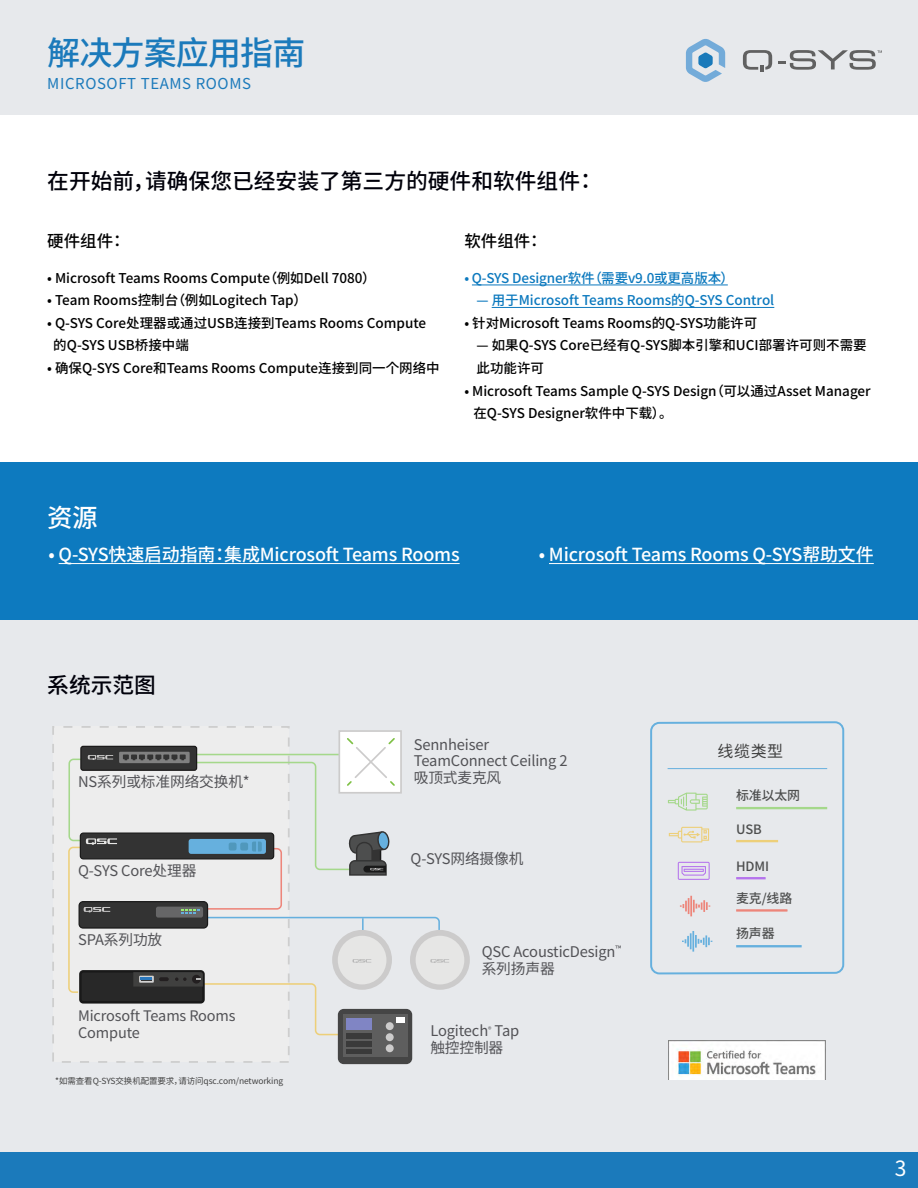
<style>
.page{position:relative;width:918px;height:1188px;background:#fff}
.page>*{position:absolute;margin:0;border:0;box-sizing:border-box;transform-origin:0 0}
.t1{font:500 33px "Noto Sans CJ Kjp";letter-spacing:-.025em;color:#1b7abb}
.t2{font:500 25.5px "Noto Sans CJ Kjp";color:#fff}
.t3{font:500 21.75px "Noto Sans CJ Kjp";color:#00000a}
.t4{font:21px "Noto Sans CJ Kjp";color:#fff}
.t5{font:500 18px "Noto Sans CJ Kjp";letter-spacing:-.01em;color:#fff}
.t6{font:500 16.5px "Noto Sans CJ Kjp";color:#000}
.t7{font:16.5px "Noto Sans CJ Kjp";color:#414141}
.t8{font:15.9px "Noto Sans CJ Kjp";color:#414141}
.t9{font:15px "Noto Sans CJ Kjp";letter-spacing:.04em;color:#1b7abb}
.t10{font:14.7px/17px "Noto Sans CJ Kjp";letter-spacing:-.01em;color:#525256}
.t11{font:14.55px/17px "Noto Sans CJ Kjp";letter-spacing:-.01em;color:#525256}
.t12{font:14.25px/16.5px "Noto Sans CJ Kjp";letter-spacing:-.01em;color:#525256}
.t13{font:14.1px "Noto Sans CJ Kjp";letter-spacing:-.01em;color:#525256}
.t14{font:500 13.5px/22.5px "Noto Sans CJ Kjp";color:#000}
.t15{font:500 13.5px "Noto Sans CJ Kjp";letter-spacing:-.01em;color:#0c79be}
.t16{font:500 13.35px "Noto Sans CJ Kjp";letter-spacing:-.01em;color:#4d4e4e}
.t17{font:500 12.9px "Noto Sans CJ Kjp";letter-spacing:-.01em;color:#4d4e4e}
.t18{font:8.4px "Noto Sans CJ Kjp";letter-spacing:-.01em;color:#414141}
</style>
<div class="page">
<div style="left:0;top:0;width:918px;height:114px;background:#e7e9ec"></div>
<div style="left:0;top:1151px;width:918px;height:37px;background:#1b7abb"></div>
<svg style="left:686px;top:39px;width:39px;height:43px"></svg>
<svg style="left:743px;top:50px;width:29px;height:22px"></svg>
<svg style="left:778px;top:50px;width:104px;height:20px"></svg>
<div style="left:0;top:620px;width:918px;height:531px;background:#e7e9ec"></div>
<div style="left:0;top:462px;width:918px;height:158px;background:#0d7abf"></div>
<div style="left:53px;top:727px;width:236px;height:335px;background:#ededed"></div>
<div style="left:52px;top:726px;width:238px;height:337px;border:2px dashed #cecece"></div>
<div style="left:339px;top:731px;width:62px;height:62px;background:#fff"></div>
<div style="left:338px;top:730px;width:64px;height:64px;border:2px solid #cccbcb"></div>
<div style="left:80px;top:833px;width:194px;height:26px;background:#333;border-radius:3px"></div>
<div style="left:410px;top:930px;width:60px;height:60px;background:#cccbcb;border-radius:50%"></div>
<div style="left:416px;top:936px;width:48px;height:48px;background:#e6e6e5;border-radius:50%"></div>
<svg style="left:430px;top:959px;width:19px;height:4px"></svg>
<div style="left:332px;top:930px;width:60px;height:60px;background:#cccbcb;border-radius:50%"></div>
<div style="left:338px;top:936px;width:48px;height:48px;background:#e6e6e5;border-radius:50%"></div>
<svg style="left:353px;top:959px;width:18px;height:4px"></svg>
<div style="left:338px;top:1009px;width:74px;height:55px;background:#454545;border-radius:6px"></div>
<div style="left:343px;top:1014px;width:64px;height:42px;background:#5e5e5e"></div>
<div style="left:346px;top:1018px;width:26px;height:12px;background:#8085c4"></div>
<div style="left:346px;top:1033px;width:26px;height:6px;background:#3a3a3a"></div>
<div style="left:346px;top:1041px;width:26px;height:6px;background:#3a3a3a"></div>
<hr style="left:346px;top:1049px;width:26px;height:4px;background:#3a3a3a">
<div style="left:386px;top:1022px;width:8px;height:8px;background:#cccbcb;border-radius:50%"></div>
<div style="left:386px;top:1033px;width:8px;height:8px;background:#cccbcb;border-radius:50%"></div>
<div style="left:386px;top:1044px;width:8px;height:8px;background:#cccbcb;border-radius:50%"></div>
<svg style="left:397px;top:1018px;width:8px;height:5px"></svg>
<div style="left:80px;top:971px;width:123px;height:31px;background:#282828;border-radius:3px"></div>
<div style="left:79px;top:970px;width:126px;height:34px;border:2px solid #191919;border-radius:3px"></div>
<svg style="left:133px;top:972px;width:221px;height:64px"></svg>
<div style="left:79px;top:902px;width:129px;height:26px;background:#333;border-radius:4px"></div>
<div style="left:81px;top:746px;width:116px;height:24px;background:#333;border-radius:2px"></div>
<div style="left:80px;top:746px;width:117px;height:25px;border:1px solid #191818;border-radius:2px"></div>
<div style="left:119px;top:752px;width:71px;height:11px;background:#808080"></div>
<svg style="left:123px;top:736px;width:317px;height:196px"></svg>
<svg style="left:68px;top:755px;width:49px;height:239px"></svg>
<svg style="left:650px;top:721px;width:195px;height:254px"></svg>
<hr style="left:668px;top:768px;width:159px;height:1px;background:#66b0de">
<hr style="left:472px;top:285px;width:256px;height:1px;background:#0c79be">
<hr style="left:492px;top:307px;width:282px;height:1px;background:#0c79be">
<hr style="left:59px;top:563px;width:401px;height:1px;background:#fff">
<hr style="left:549px;top:563px;width:325px;height:1px;background:#fff">
<img style="left:668px;top:1041px;width:158px;height:39px">
<h1 class="t1" style="left:47px;top:34px;width:260px">解决方案应用指南</h1>
<p class="t9" style="left:47px;top:75px;width:205px">MICROSOFT TEAMS ROOMS</p>
<h3 class="t3" style="left:47px;top:168px;width:551px">在开始前，请确保您已经安装了第三方的硬件和软件组件：</h3>
<p class="t6" style="left:47px;top:232px;width:80px">硬件组件：</p>
<p class="t14" style="left:47px;top:267px;width:330px">• Microsoft Teams Rooms Compute（例如Dell 7080）</p>
<p class="t14" style="left:47px;top:290px;width:261px">• Team Rooms控制台（例如Logitech Tap）</p>
<p class="t14" style="left:53px;top:312px;width:374px;text-indent:-6px">• Q-SYS Core处理器或通过USB连接到Teams Rooms Compute的Q-SYS USB桥接中端</p>
<p class="t14" style="left:47px;top:357px;width:394px">• 确保Q-SYS Core和Teams Rooms Compute连接到同一个网络中</p>
<p class="t6" style="left:464px;top:232px;width:80px">软件组件：</p>
<p class="t15" style="left:464px;top:270px;width:271px">• Q-SYS Designer软件（需要v9.0或更高版本）</p>
<p class="t15" style="left:477px;top:293px;width:299px">— 用于Microsoft Teams Rooms的Q-SYS Control</p>
<p class="t14" style="left:464px;top:312px;width:294px">• 针对Microsoft Teams Rooms的Q-SYS功能许可</p>
<p class="t14" style="left:477px;top:335px;width:392px">— 如果Q-SYS Core已经有Q-SYS脚本引擎和UCI部署许可则不需要此功能许可</p>
<p class="t14" style="left:473px;top:380px;width:399px;text-indent:-9px">• Microsoft Teams Sample Q-SYS Design（可以通过Asset Manager在Q-SYS Designer软件中下载）。</p>
<h2 class="t2" style="left:47px;top:503px;width:52px">资源</h2>
<h3 class="t5" style="left:49px;top:544px;width:413px">• Q-SYS快速启动指南：集成Microsoft Teams Rooms</h3>
<h3 class="t5" style="left:539px;top:544px;width:336px">• Microsoft Teams Rooms Q-SYS帮助文件</h3>
<h3 class="t3" style="left:47px;top:673px;width:110px">系统示范图</h3>
<p class="t12" style="left:95px;top:771px;width:168px">NS系列或标准网络交换机*</p>
<p class="t10" style="left:78px;top:773px;width:173px">NS系列或标准网络交换机*</p>
<p class="t12" style="left:95px;top:857px;width:116px">Q-SYS Core处理器</p>
<p class="t10" style="left:78px;top:862px;width:120px">Q-SYS Core处理器</p>
<p class="t12" style="left:420px;top:735px;width:151px">Sennheiser<br>TeamConnect Ceiling 2吸顶式麦克风</p>
<p class="t10" style="left:414px;top:736px;width:155px">Sennheiser<br>TeamConnect Ceiling 2吸顶式麦克风</p>
<p class="t12" style="left:417px;top:846px;width:111px">Q-SYS网络摄像机</p>
<p class="t10" style="left:411px;top:851px;width:114px">Q-SYS网络摄像机</p>
<p class="t8" style="left:717px;top:742px;width:67px">线缆类型</p>
<p class="t7" style="left:720px;top:743px;width:69px">线缆类型</p>
<p class="t17" style="left:736px;top:789px;width:66px">标准以太网</p>
<p class="t17" style="left:736px;top:822px;width:27px">USB</p>
<p class="t17" style="left:736px;top:859px;width:34px">HDMI</p>
<p class="t17" style="left:736px;top:891px;width:58px">麦克/线路</p>
<p class="t16" style="left:739px;top:791px;width:68px">标准以太网</p>
<p class="t16" style="left:739px;top:826px;width:28px">USB</p>
<p class="t16" style="left:739px;top:863px;width:35px">HDMI</p>
<p class="t16" style="left:739px;top:896px;width:59px">麦克/线路</p>
<p class="t12" style="left:95px;top:924px;width:83px">SPA系列功放</p>
<p class="t17" style="left:736px;top:926px;width:40px">扬声器</p>
<p class="t10" style="left:78px;top:931px;width:86px">SPA系列功放</p>
<p class="t16" style="left:739px;top:932px;width:41px">扬声器</p>
<p class="t12" style="left:486px;top:937px;width:137px">QSC AcousticDesign<sup>™</sup>系列扬声器</p>
<p class="t10" style="left:482px;top:944px;width:141px">QSC AcousticDesign<sup>™</sup>系列扬声器</p>
<p class="t11" style="left:78px;top:1008px;width:159px">Microsoft Teams Rooms<br>Compute</p>
<p class="t13" style="left:95px;top:1015px;width:61px">Compute</p>
<p class="t18" style="left:55px;top:1076px;width:230px">*如需查看Q-SYS交换机配置要求，请访问qsc.com/networking</p>
<p class="t10" style="left:430px;top:1022px;width:90px">Logitech<sup>®</sup> Tap触控控制器</p>
<p class="t12" style="left:437px;top:1029px;width:72px">触控控制器</p>
<h3 class="t4" style="left:895px;top:1157px;width:13px">3</h3>
</div>
